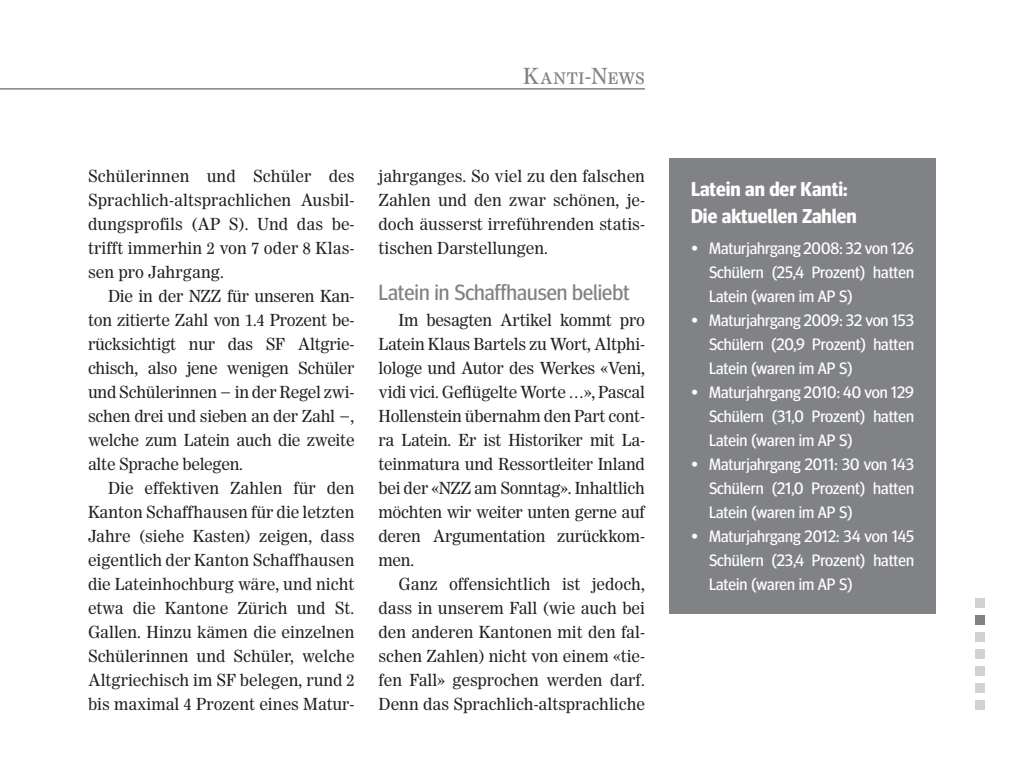
<style>
.page{position:relative;width:1024px;height:768px;background:#fff}
.page>*{position:absolute;margin:0;border:0;box-sizing:border-box;transform-origin:0 0}
.Zwischentitel_x09{font:22px "Meta Headline";color:#808285}
.Rubrikentitel_klein{font:22px "Worldwide Small Caps";color:#808285}
.Kastentitel_x21{font:700 20px "Meta Headline";color:#fff}
.GS_mE_x08{font:16.5px/24px "Worldwide";color:#231f20;text-align:justify}
.Kasten_GS_oE_x22{font:16.5px/24px "Meta Headline";color:#fff;text-align:justify}
</style>
<div class="page">
<div style="left:669px;top:158px;width:267px;height:456px;background:#808285"></div>
<div style="left:976px;top:599px;width:9px;height:9px;background:#d1d2d4"></div>
<div style="left:976px;top:616px;width:9px;height:9px;background:#808285"></div>
<div style="left:976px;top:633px;width:9px;height:9px;background:#d1d2d4"></div>
<div style="left:976px;top:650px;width:9px;height:9px;background:#d1d2d4"></div>
<div style="left:976px;top:667px;width:9px;height:9px;background:#d1d2d4"></div>
<div style="left:976px;top:684px;width:9px;height:9px;background:#d1d2d4"></div>
<div style="left:976px;top:701px;width:9px;height:9px;background:#d1d2d4"></div>
<hr style="left:0;top:88px;width:645px;height:2px;background:#808285">
<p class="Rubrikentitel_klein" style="left:523px;top:64px;width:123px">Kanti-News</p>
<p class="GS_mE_x08" style="left:88px;top:164px;width:268px">Schülerinnen und Schüler des Sprachlich-altsprachlichen Ausbil&shy;dungsprofils (AP S). Und das be&shy;trifft immerhin 2 von 7 oder 8 Klas&shy;sen pro Jahrgang.</p>
<p class="GS_mE_x08" style="left:88px;top:284px;width:268px;text-indent:20px">Die in der NZZ für unseren Kan&shy;ton zitierte Zahl von 1.4 Prozent be&shy;rücksichtigt nur das SF Altgrie&shy;chisch, also jene wenigen Schüler und Schülerinnen − in der Regel zwi&shy;schen drei und sieben an der Zahl −, welche zum Latein auch die zweite alte Sprache belegen.</p>
<p class="GS_mE_x08" style="left:88px;top:476px;width:268px;text-indent:20px">Die effektiven Zahlen für den Kanton Schaffhausen für die letzten Jahre (siehe Kasten) zeigen, dass eigentlich der Kanton Schaffhausen die Lateinhochburg wäre, und nicht etwa die Kantone Zürich und St.<br>Gallen. Hinzu kämen die einzelnen Schülerinnen und Schüler, welche Altgriechisch im SF belegen, rund 2 bis maximal 4 Prozent eines Matur-</p>
<p class="GS_mE_x08" style="left:378px;top:164px;width:268px">jahrganges. So viel zu den falschen Zahlen und den zwar schönen, je&shy;doch äusserst irreführenden statis&shy;tischen Darstellungen.</p>
<p class="Zwischentitel_x09" style="left:378px;top:280px;width:253px">Latein in Schaffhausen beliebt</p>
<p class="GS_mE_x08" style="left:378px;top:308px;width:268px;text-indent:20px">Im besagten Artikel kommt pro Latein Klaus Bartels zu Wort, Altphi&shy;lologe und Autor des Werkes «Veni, vidi vici. Geflügelte Worte …», Pascal Hollenstein übernahm den Part cont&shy;ra Latein. Er ist Historiker mit La&shy;teinmatura und Ressortleiter Inland bei der «NZZ am Sonntag». Inhaltlich möchten wir weiter unten gerne auf deren Argumentation zurückkom&shy;men.</p>
<p class="GS_mE_x08" style="left:378px;top:572px;width:268px;text-indent:20px">Ganz offensichtlich ist jedoch, dass in unserem Fall (wie auch bei den anderen Kantonen mit den fal&shy;schen Zahlen) nicht von einem «tie&shy;fen Fall» gesprochen werden darf.<br>Denn das Sprachlich-altsprachliche</p>
<p class="Kastentitel_x21" style="left:691px;top:177px;width:158px">Latein an der Kanti:</p>
<p class="Kastentitel_x21" style="left:691px;top:204px;width:167px">Die aktuellen Zahlen</p>
<p class="Kasten_GS_oE_x22" style="left:709px;top:236px;width:206px;text-indent:-18px">• Maturjahrgang 2008: 32 von 126<br>Schülern (25,4 Prozent) hatten Latein (waren im AP S)</p>
<p class="Kasten_GS_oE_x22" style="left:709px;top:308px;width:207px;text-indent:-18px">• Maturjahrgang 2009: 32 von 153<br>Schülern (20,9 Prozent) hatten Latein (waren im AP S)</p>
<p class="Kasten_GS_oE_x22" style="left:709px;top:380px;width:207px;text-indent:-18px">• Maturjahrgang 2010: 40 von 129<br>Schülern (31,0 Prozent) hatten Latein (waren im AP S)</p>
<p class="Kasten_GS_oE_x22" style="left:709px;top:452px;width:206px;text-indent:-18px">• Maturjahrgang 2011: 30 von 143<br>Schülern (21,0 Prozent) hatten Latein (waren im AP S)</p>
<p class="Kasten_GS_oE_x22" style="left:709px;top:524px;width:207px;text-indent:-18px">• Maturjahrgang 2012: 34 von 145<br>Schülern (23,4 Prozent) hatten Latein (waren im AP S)</p>
</div>
